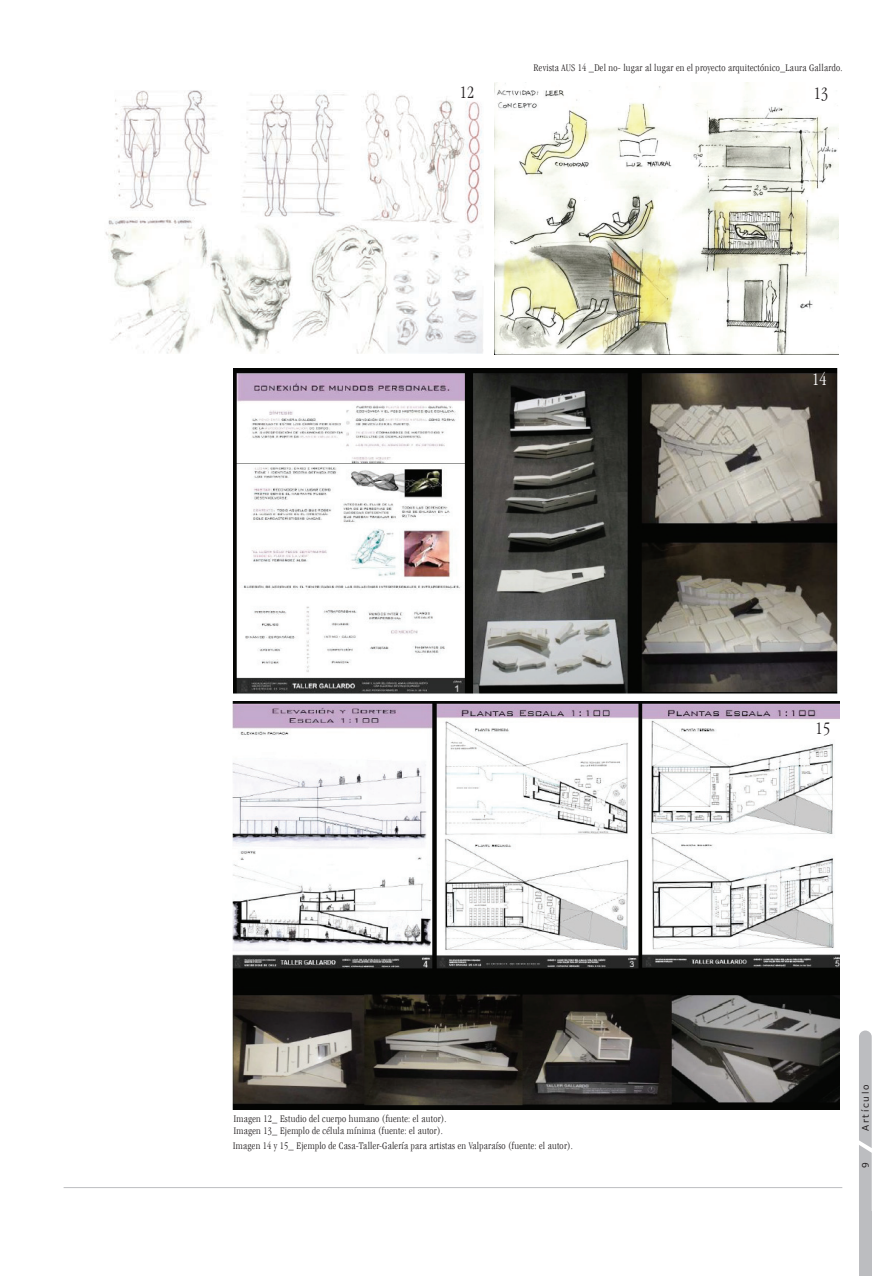
<style>
.page{position:relative;width:893px;height:1276px;background:#fff}
.page>*{position:absolute;margin:0;border:0;box-sizing:border-box;transform-origin:0 0}
.t1{font:300 condensed 18px "Garamond LT";color:#231f20}
.t2{font:300 condensed 18px "Garamond LT";color:#fff}
.t3{font:300 condensed 10.5px/12.6px "Garamond LT";letter-spacing:.025em;color:#231f20}
.t4{font:9px "Verdana";letter-spacing:.2em;color:#231f20}
</style>
<div class="page">
<hr style="left:64px;top:1187px;width:778px;height:1px;background:#bcbdc0">
<img style="left:495px;top:83px;width:343px;height:271px">
<img style="left:233px;top:368px;width:604px;height:326px">
<img style="left:233px;top:702px;width:606px;height:407px">
<img style="left:105px;top:90px;width:378px;height:264px">
<svg style="left:859px;top:1030px;width:13px;height:181px;background:#bfc0c3"></svg>
<div style="left:859px;top:1211px;width:13px;height:65px;background:#bcbdc0"></div>
<p class="t3" style="left:533px;top:62px;width:310px">Revista AUS 14 _Del no- lugar al lugar en el proyecto arquitectónico_Laura Gallardo.</p>
<h1 class="t1" style="left:460px;top:82px;width:16px">12</h1>
<h1 class="t1" style="left:814px;top:83px;width:16px">13</h1>
<h1 class="t2" style="left:812px;top:370px;width:16px">14</h1>
<h1 class="t1" style="left:815px;top:718px;width:16px">15</h1>
<p class="t3" style="left:233px;top:1112px;width:215px">Imagen 12_ Estudio del cuerpo humano (fuente: el autor).<br>Imagen 13_ Ejemplo de célula mínima (fuente: el autor).</p>
<p class="t3" style="left:233px;top:1139px;width:342px">Imagen 14 y 15_ Ejemplo de Casa-Taller-Galería para artistas en Valparaíso (fuente: el autor).</p>
<p class="t4" style="left:859px;top:1131px;width:48px;rotate:-90deg">Artículo</p>
<p class="t4" style="left:859px;top:1168px;width:7px;rotate:-90deg">9</p>
</div>
